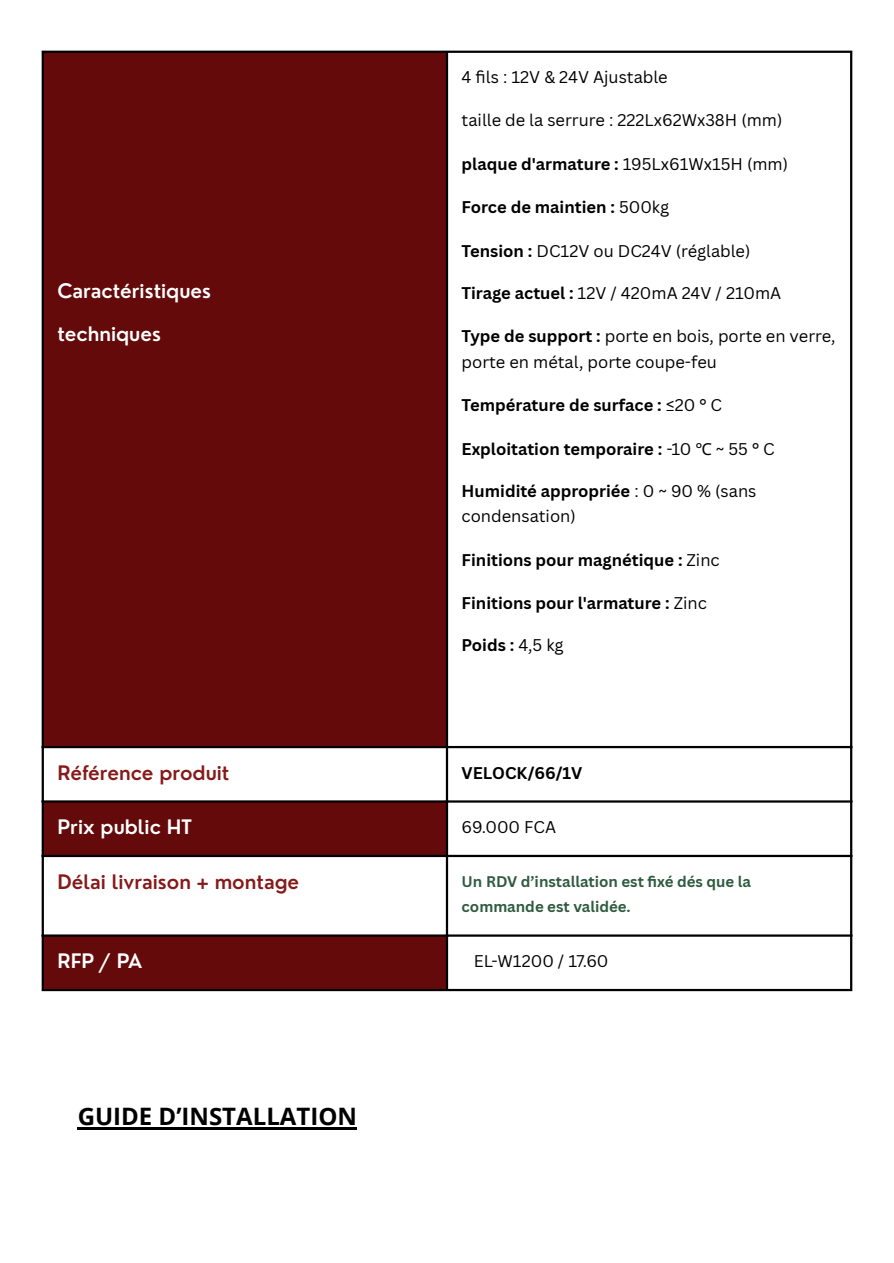
<style>
.page{position:relative;width:894px;height:1263px;background:#fff}
.page>*{position:absolute;margin:0;border:0;box-sizing:border-box;transform-origin:0 0}
.t1{font:700 24px "Open Sans";color:#000}
.t2{font:600 19.5px "Nourd";color:#fff}
.t3{font:600 19.5px "Nourd";color:#861a1a}
.t4{font:16.5px/25.8px "Canva Sans";color:#000}
.t5{font:700 16.5px "Canva Sans";color:#000}
.t6{font:700 15px/24.8px "Canva Sans";color:#2f5b40}
.s1{font-weight:400}
.s2{font-weight:700}
.s3{font-family:"Noto Sans";font-weight:400}
</style>
<div class="page">
<hr style="left:78px;top:1127px;width:279px;height:3px;background:#000">
<div style="left:44px;top:53px;width:402px;height:936px;background:#650a0a"></div>
<svg style="left:44px;top:748px;width:402px;height:186px"></svg>
<hr style="left:42px;top:53px;width:2px;height:936px;background:#000">
<hr style="left:446px;top:53px;width:2px;height:936px;background:#000">
<hr style="left:849px;top:53px;width:3px;height:936px;background:#000">
<hr style="left:42px;top:51px;width:810px;height:2px;background:#000">
<hr style="left:42px;top:746px;width:810px;height:2px;background:#000">
<hr style="left:42px;top:800px;width:810px;height:3px;background:#000">
<hr style="left:42px;top:855px;width:810px;height:2px;background:#000">
<hr style="left:42px;top:934px;width:810px;height:3px;background:#000">
<hr style="left:42px;top:989px;width:810px;height:2px;background:#000">
<p class="t2" style="left:57px;top:279px;width:155px">Caractéristiques</p>
<p class="t2" style="left:57px;top:321px;width:105px">techniques</p>
<p class="t4" style="left:461px;top:64px;width:207px">4 fi ls : 12V &amp; 24V Ajustable</p>
<p class="t4" style="left:461px;top:107px;width:322px">taille de la serrure : 222Lx62Wx38H (mm)</p>
<h1 class="t5" style="left:461px;top:152px;width:328px">plaque d'armature : <span class="s1">195Lx61Wx15H (mm)</span></h1>
<h1 class="t5" style="left:461px;top:195px;width:209px">Force de maintien : <span class="s1">500kg</span></h1>
<h1 class="t4" style="left:461px;top:237px;width:290px"><span class="s2">Tension :</span> DC12V ou DC24V (réglable)</h1>
<h1 class="t4" style="left:461px;top:280px;width:321px"><span class="s2">Tirage actuel :</span> 12V / 420mA 24V / 210mA</h1>
<h1 class="t4" style="left:461px;top:323px;width:375px"><span class="s2">Type de support :</span> porte en bois, porte en verre, porte en métal, porte coupe-feu</h1>
<h1 class="t5" style="left:461px;top:393px;width:262px">Température de surface : <span class="s1">≤20 ° C</span></h1>
<h1 class="t5" style="left:461px;top:437px;width:314px">Exploitation temporaire : <span class="s1">-10</span> <span class="s3">℃</span> <span class="s1">~ 55 ° C</span></h1>
<h1 class="t4" style="left:461px;top:478px;width:296px;line-height:24.8px"><span class="s2">Humidité appropriée</span> : 0 ~ 90 % (sans condensation)</h1>
<h1 class="t5" style="left:461px;top:548px;width:259px">Finitions pour magnétique : <span class="s1">Zinc</span></h1>
<h1 class="t5" style="left:461px;top:591px;width:247px">Finitions pour l'armature : <span class="s1">Zinc</span></h1>
<h1 class="t5" style="left:461px;top:634px;width:103px">Poids : <span class="s1">4,5 kg</span></h1>
<p class="t3" style="left:57px;top:760px;width:173px">Référence produit</p>
<p class="t5" style="left:461px;top:761px;width:122px">VELOCK/66/1V</p>
<p class="t2" style="left:57px;top:815px;width:136px">Prix public HT</p>
<p class="t4" style="left:461px;top:814px;width:96px">69.000 FCA</p>
<p class="t3" style="left:57px;top:869px;width:243px">Délai livraison + montage</p>
<p class="t6" style="left:461px;top:869px;width:291px">Un RDV d’installation est fixé dés que la commande est validée.</p>
<p class="t2" style="left:57px;top:949px;width:86px">RFP / PA</p>
<p class="t4" style="left:473px;top:948px;width:136px">EL-W1200 / 17.60</p>
<h1 class="t1" style="left:78px;top:1099px;width:281px">GUIDE D’INSTALLATION</h1>
</div>
